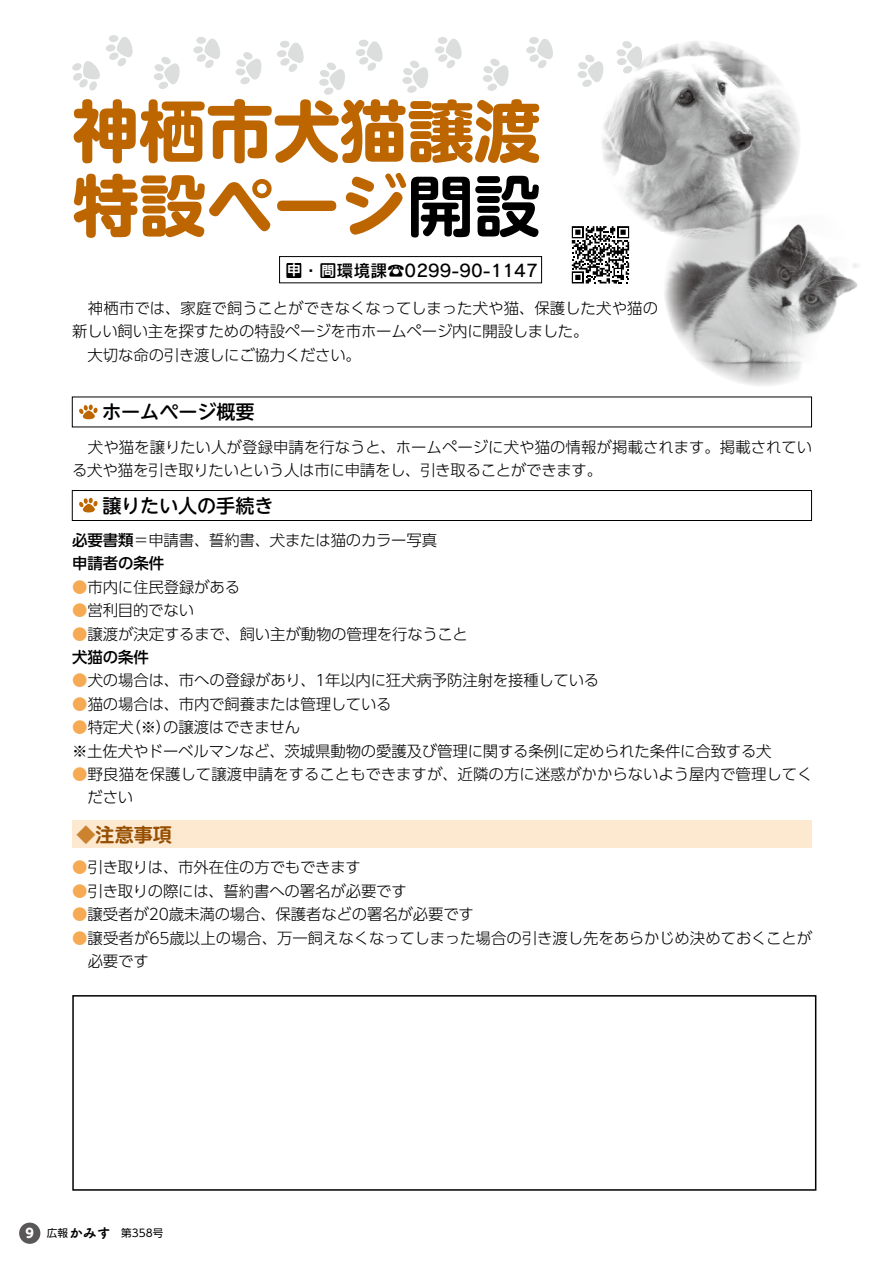
<style>
.page{position:relative;width:893px;height:1263px;background:#fff}
.page>*{position:absolute;margin:0;border:0;box-sizing:border-box;transform-origin:0 0}
.t1{font:700 66.9px/74.4px "UD Shin M Go Pro";color:#bd6600}
.t2{font:500 19.2px "UD Shin M Go Pr 6";letter-spacing:-.005em;color:#000}
.t3{font:700 19.2px "UD Shin M Go Pr 6 De";color:#964f00}
.t4{font:16.95px "Rodin Pro DB";color:#000}
.t5{font:300 15.45px/23.4px "UD Shin Go Pro";letter-spacing:-.01em;color:#000}
.t6{font:13.8px "Tsuku A Rd Gothic Std E";color:#000}
.t7{font:700 13.8px "UD Shin Go Pro De";color:#fff}
.t8{font:700 12.75px "UD Shin Go Pro";color:#fff}
.t9{font:10.65px "UD Shin Go Pro";color:#000}
.s1{font-family:"UD Shin M Go Pr 6 De";color:#000}
.s2{font-weight:500}
.s3{color:#f5aa53}
.s4{color:#cb832f}
.s5{font-family:"UD Shin Go Pr 6";font-size:10.65px}
</style>
<div class="page">
<svg style="left:616px;top:41px;width:26px;height:33px"></svg>
<div style="left:577px;top:71px;width:10px;height:7px;background:#f7f7f7;border-radius:50%"></div>
<svg style="left:578px;top:55px;width:26px;height:32px"></svg>
<svg style="left:483px;top:59px;width:26px;height:32px"></svg>
<div style="left:529px;top:37px;width:10px;height:7px;background:#dcdddd;border-radius:50%"></div>
<svg style="left:526px;top:39px;width:27px;height:29px"></svg>
<div style="left:438px;top:37px;width:9px;height:7px;background:#dcdddd;border-radius:50%"></div>
<div style="left:402px;top:77px;width:10px;height:7px;background:#f2f2f2;border-radius:50%"></div>
<svg style="left:403px;top:38px;width:59px;height:55px"></svg>
<svg style="left:319px;top:62px;width:26px;height:33px"></svg>
<svg style="left:356px;top:40px;width:27px;height:31px"></svg>
<svg style="left:277px;top:42px;width:27px;height:30px"></svg>
<svg style="left:236px;top:52px;width:26px;height:32px"></svg>
<svg style="left:154px;top:57px;width:26px;height:32px"></svg>
<svg style="left:193px;top:38px;width:27px;height:30px"></svg>
<svg style="left:72px;top:36px;width:61px;height:55px"></svg>
<img style="left:663px;top:187px;width:200px;height:200px;border-radius:100px">
<img style="left:601px;top:40px;width:200px;height:200px;border-radius:100px">
<div style="left:279px;top:256px;width:263px;height:27px;border:1px solid #000"></div>
<div style="left:287px;top:263px;width:13px;height:14px;background:#000"></div>
<svg style="left:572px;top:226px;width:57px;height:57px"></svg>
<div style="left:72px;top:820px;width:740px;height:28px;background:#fde8d0"></div>
<svg style="left:79px;top:404px;width:19px;height:15px"></svg>
<div style="left:72px;top:490px;width:740px;height:31px;border:1px solid #000"></div>
<svg style="left:79px;top:498px;width:19px;height:14px"></svg>
<div style="left:72px;top:995px;width:744px;height:196px;border:2px solid #000"></div>
<div style="left:19px;top:1222px;width:21px;height:22px;background:#595757;border-radius:50%"></div>
<h1 class="t1" style="left:72px;top:91px;width:470px">神栖市犬猫譲渡特設ページ<span class="s1">開設</span></h1>
<p class="t4" style="left:286px;top:259px;width:254px">問・問環境課☎0299-90-1147</p>
<p class="t7" style="left:287px;top:259px;width:15px">申</p>
<p class="t5" style="left:72px;top:296px;width:587px">　神栖市では、家庭で飼うことができなくなってしまった犬や猫、保護した犬や猫の新しい飼い主を探すための特設ページを市ホームページ内に開設しました。<br>　大切な命の引き渡しにご協力ください。</p>
<p class="t2" style="left:77px;top:396px;width:179px">　ホームページ概要</p>
<p class="t5" style="left:72px;top:434px;width:742px">　犬や猫を譲りたい人が登録申請を行なうと、ホームページに犬や猫の情報が掲載されます。掲載されている犬や猫を引き取りたいという人は市に申請をし、引き取ることができます。</p>
<p class="t2" style="left:77px;top:489px;width:198px">　譲りたい人の手続き</p>
<p class="t5" style="left:72px;top:528px;width:367px"><span class="s2">必要書類</span>＝申請書、誓約書、犬または猫のカラー写真<span class="s2">申請者の条件</span></p>
<p class="t5" style="left:72px;top:575px;width:169px"><span class="s3">●</span>市内に住民登録がある</p>
<p class="t5" style="left:72px;top:598px;width:123px"><span class="s3">●</span>営利目的でない</p>
<p class="t5" style="left:72px;top:621px;width:397px"><span class="s3">●</span>譲渡が決定するまで、飼い主が動物の管理を行なうこと<span class="s2">犬猫の条件</span></p>
<p class="t5" style="left:72px;top:668px;width:528px"><span class="s3">●</span>犬の場合は、市への登録があり、1年以内に狂犬病予防注射を接種している</p>
<p class="t5" style="left:72px;top:692px;width:321px;text-align:center"><span class="s3">●</span>猫の場合は、市内で飼養または管理しているの譲渡はできません</p>
<p class="t5" style="left:126px;top:715px;width:47px">（※）</p>
<p class="t5" style="left:72px;top:715px;width:701px"><span class="s3">●</span>特定犬<br>※土佐犬やドーベルマンなど、茨城県動物の愛護及び管理に関する条例に定められた条件に合致する犬</p>
<p class="t5" style="left:88px;top:762px;width:726px;text-indent:-15px"><span class="s3">●</span>野良猫を保護して譲渡申請をすることもできますが、近隣の方に迷惑がかからないよう屋内で管理してください</p>
<p class="t3" style="left:77px;top:818px;width:97px"><span class="s4">◆</span>注意事項</p>
<p class="t5" style="left:72px;top:855px;width:290px"><span class="s3">●</span>引き取りは、市外在住の方でもできます</p>
<p class="t5" style="left:72px;top:879px;width:336px"><span class="s3">●</span>引き取りの際には、誓約書への署名が必要です</p>
<p class="t5" style="left:72px;top:902px;width:403px"><span class="s3">●</span>譲受者が20歳未満の場合、保護者などの署名が必要です</p>
<p class="t5" style="left:88px;top:925px;width:726px;text-indent:-15px"><span class="s3">●</span>譲受者が65歳以上の場合、万一飼えなくなってしまった場合の引き渡し先をあらかじめ決めておくことが必要です</p>
<p class="t8" style="left:26px;top:1223px;width:10px">9</p>
<p class="t6" style="left:47px;top:1222px;width:65px"><span class="s5">広報</span>かみす</p>
<p class="t9" style="left:121px;top:1224px;width:44px">第358号</p>
</div>
